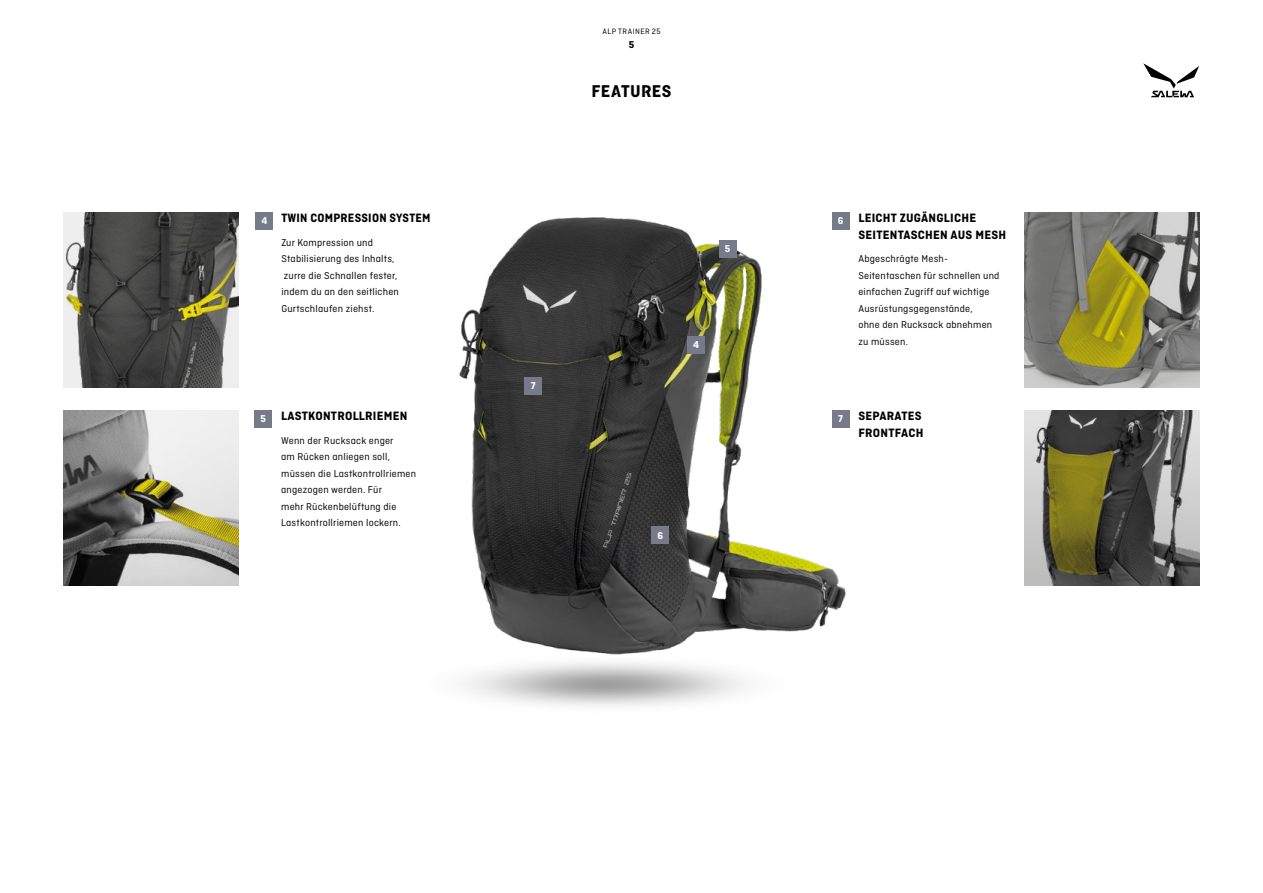
<style>
.page{position:relative;width:1263px;height:893px;background:#fff}
.page>*{position:absolute;margin:0;border:0;box-sizing:border-box;transform-origin:0 0}
.t1{font:18px "Ciutadella Hy";letter-spacing:.02em;color:#000}
.t2{font:700 12.75px/16.5px "Ciutadella";letter-spacing:.02em;color:#000}
.t3{font:700 12.75px "Ciutadella";letter-spacing:.02em;color:#000;scale:.96 1}
.t4{font:10.5px/16.5px "Ciutadella";letter-spacing:.02em;color:#000}
.t5{font:700 10.5px "Ciutadella";color:#fff}
.t6{font:700 10.5px "Ciutadella";color:#000}
.t7{font:8.25px "Ciutadella";letter-spacing:.06em;color:#000}
</style>
<div class="page">
<svg style="left:1143px;top:63px;width:56px;height:34px"></svg>
<img style="left:455px;top:212px;width:395px;height:462px">
<div style="left:652px;top:527px;width:17px;height:17px;background:#777a89"></div>
<div style="left:525px;top:377px;width:17px;height:17px;background:#777a89"></div>
<img style="left:1024px;top:213px;width:175px;height:175px">
<div style="left:1024px;top:411px;width:175px;height:175px;background:linear-gradient(to bottom,#e4e4e4,#bcbbbb)"></div>
<img style="left:1037px;top:411px;width:162px;height:175px">
<div style="left:688px;top:336px;width:17px;height:17px;background:#777a89"></div>
<img style="left:66px;top:213px;width:173px;height:175px">
<div style="left:719px;top:240px;width:17px;height:17px;background:#777a89"></div>
<img style="left:64px;top:411px;width:175px;height:175px">
<div style="left:832px;top:213px;width:17px;height:17px;background:#777a89"></div>
<div style="left:832px;top:410px;width:17px;height:17px;background:#777a89"></div>
<div style="left:256px;top:213px;width:17px;height:17px;background:#777a89"></div>
<div style="left:255px;top:410px;width:17px;height:17px;background:#777a89"></div>
<p class="t5" style="left:261px;top:215px;width:7px">4</p>
<p class="t3" style="left:281px;top:211px;width:157px">TWIN COMPRESSION SYSTEM</p>
<p class="t4" style="left:281px;top:234px;width:119px">Zur Kompression und<br>Stabilisierung des Inhalts, zurre die Schnallen fester, indem du an den seitlichen<br>Gurtschlaufen ziehst.</p>
<p class="t5" style="left:261px;top:412px;width:7px">5</p>
<p class="t2" style="left:281px;top:407px;width:128px">LASTKONTROLLRIEMEN</p>
<p class="t4" style="left:281px;top:432px;width:136px">Wenn der Rucksack enger<br>am Rücken anliegen soll, müssen die Lastkontrollriemen angezogen werden. Für<br>mehr Rückenbelüftung die<br>Lastkontrollriemen lockern.</p>
<p class="t7" style="left:602px;top:27px;width:60px">ALP TRAINER 25</p>
<p class="t6" style="left:629px;top:39px;width:7px">5</p>
<h1 class="t1" style="left:591px;top:81px;width:82px">FEATURES</h1>
<p class="t5" style="left:531px;top:379px;width:6px">7</p>
<p class="t5" style="left:725px;top:242px;width:7px">5</p>
<p class="t5" style="left:693px;top:338px;width:7px">4</p>
<p class="t5" style="left:657px;top:529px;width:7px">6</p>
<p class="t5" style="left:838px;top:215px;width:7px">6</p>
<p class="t2" style="left:858px;top:210px;width:149px">LEICHT ZUGÄNGLICHE<br>SEITENTASCHEN AUS MESH</p>
<p class="t4" style="left:858px;top:251px;width:143px">Abgeschrägte Mesh-<br>Seitentaschen für schnellen und einfachen Zugriff auf wichtige<br>Ausrüstungsgegenstände,<br>ohne den Rucksack abnehmen zu müssen.</p>
<p class="t5" style="left:838px;top:412px;width:6px">7</p>
<p class="t2" style="left:858px;top:408px;width:66px">SEPARATES<br>FRONTFACH</p>
</div>
